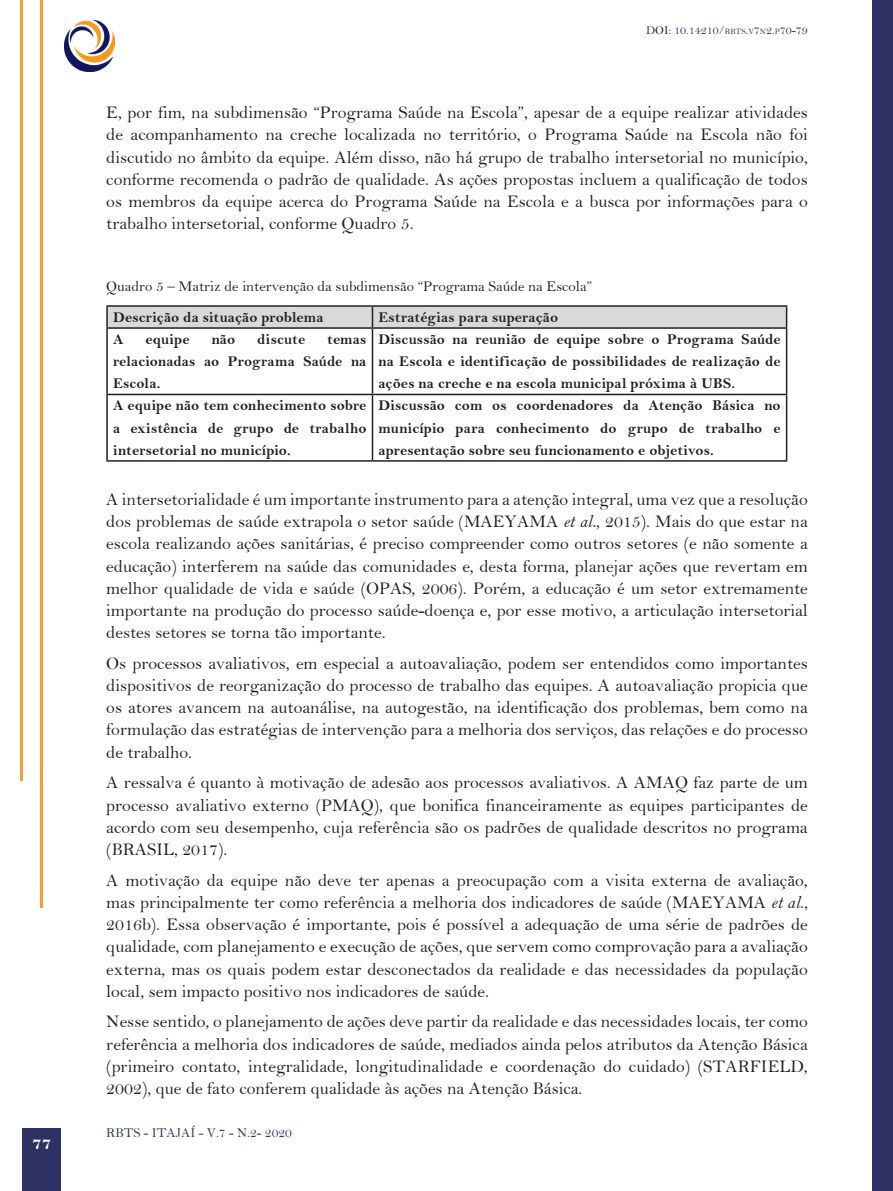
<style>
.page{position:relative;width:893px;height:1191px;background:#fff}
.page>*{position:absolute;margin:0;border:0;box-sizing:border-box;transform-origin:0 0}
.t1{font:18px "Bell MT Bold";color:#fff}
.TEXTO{font:17.85px/22.2px "Bell";color:#231f20;text-align:justify}
.TEXTO-2{font:15px/22.2px "Bell MT Bold";letter-spacing:.005em;color:#231f20;text-align:justify}
.TEXTO-3{font:15px "Bell";color:#231f20}
.t2{font:13.5px "Bell";color:#233d5a}
.t3{font:12px "Bell";color:#2e3163}
.s1{color:#231f20}
.s2{font-size:8.25px}
.s3{font-family:"Bell MT Italic"}
</style>
<div class="page">
<div style="left:23px;top:1128px;width:38px;height:63px;background:#2d3163"></div>
<div style="left:872px;top:0;width:21px;height:1191px;background:#2d3163"></div>
<hr style="left:40px;top:0;width:3px;height:908px;background:#f89d32">
<hr style="left:20px;top:0;width:3px;height:780px;background:#f89d32">
<img style="left:64px;top:20px;width:51px;height:52px">
<hr style="left:106px;top:305px;width:266px;height:2px;background:#231f20">
<hr style="left:106px;top:307px;width:2px;height:20px;background:#231f20">
<hr style="left:372px;top:305px;width:415px;height:2px;background:#231f20">
<div style="left:107px;top:306px;width:680px;height:21px;background:#d9d9d9"></div>
<hr style="left:106px;top:327px;width:266px;height:2px;background:#231f20">
<hr style="left:106px;top:329px;width:2px;height:65px;background:#231f20">
<hr style="left:372px;top:327px;width:415px;height:2px;background:#231f20">
<hr style="left:372px;top:329px;width:1px;height:65px;background:#231f20">
<hr style="left:786px;top:329px;width:1px;height:65px;background:#231f20">
<hr style="left:106px;top:394px;width:266px;height:1px;background:#231f20">
<hr style="left:106px;top:395px;width:2px;height:65px;background:#231f20">
<hr style="left:372px;top:394px;width:415px;height:1px;background:#231f20">
<hr style="left:372px;top:395px;width:1px;height:65px;background:#231f20">
<hr style="left:786px;top:395px;width:1px;height:65px;background:#231f20">
<hr style="left:106px;top:460px;width:266px;height:1px;background:#231f20">
<hr style="left:372px;top:460px;width:415px;height:1px;background:#231f20">
<p class="t1" style="left:32px;top:1132px;width:21px">77</p>
<p class="t3" style="left:646px;top:23px;width:163px">D<span class="s1">OI</span>: 10.14210/<span class="s2">RBTS</span>.<span class="s2">V</span>7<span class="s2">N</span>2.<span class="s2">P</span>70-79</p>
<p class="TEXTO" style="left:106px;top:101px;width:703px">E, por fim, na subdimensão “Programa Saúde na Escola”, apesar de a equipe realizar atividades de acompanhamento na creche localizada no território, o Programa Saúde na Escola não foi discutido no âmbito da equipe. Além disso, não há grupo de trabalho intersetorial no município, conforme recomenda o padrão de qualidade. As ações propostas incluem a qualificação de todos os membros da equipe acerca do Programa Saúde na Escola e a busca por informações para o trabalho intersetorial, conforme Quadro 5.</p>
<p class="TEXTO-3" style="left:106px;top:277px;width:487px">Quadro 5 – Matriz de intervenção da subdimensão “Programa Saúde na Escola”</p>
<p class="TEXTO-2" style="left:113px;top:306px;width:212px">Descrição da situação problema</p>
<p class="TEXTO-2" style="left:378px;top:306px;width:181px">Estratégias para superação</p>
<p class="TEXTO-2" style="left:113px;top:328px;width:12px">A</p>
<p class="TEXTO-2" style="left:146px;top:328px;width:46px">equipe</p>
<p class="TEXTO-2" style="left:212px;top:328px;width:25px">não</p>
<p class="TEXTO-2" style="left:257px;top:328px;width:49px">discute</p>
<p class="TEXTO-2" style="left:113px;top:328px;width:255px;text-indent:214px">temas relacionadas ao Programa Saúde na Escola.</p>
<p class="TEXTO-2" style="left:378px;top:328px;width:404px">Discussão na reunião de equipe sobre o Programa Saúde na Escola e identificação de possibilidades de realização de ações na creche e na escola municipal próxima à UBS.</p>
<p class="TEXTO-2" style="left:113px;top:394px;width:255px">A equipe não tem conhecimento sobre a existência de grupo de trabalho intersetorial no município.</p>
<p class="TEXTO-2" style="left:378px;top:394px;width:404px">Discussão com os coordenadores da Atenção Básica no município para conhecimento do grupo de trabalho e apresentação sobre seu funcionamento e objetivos.</p>
<p class="TEXTO" style="left:106px;top:488px;width:703px">A intersetorialidade é um importante instrumento para a atenção integral, uma vez que a resolução dos problemas de saúde extrapola o setor saúde (MAEYAMA <span class="s3">et al.</span>, 2015). Mais do que estar na escola realizando ações sanitárias, é preciso compreender como outros setores (e não somente a educação) interferem na saúde das comunidades e, desta forma, planejar ações que revertam em melhor qualidade de vida e saúde (OPAS, 2006). Porém, a educação é um setor extremamente importante na produção do processo saúde-doença e, por esse motivo, a articulação intersetorial destes setores se torna tão importante.</p>
<p class="TEXTO" style="left:106px;top:652px;width:703px">Os processos avaliativos, em especial a autoavaliação, podem ser entendidos como importantes dispositivos de reorganização do processo de trabalho das equipes. A autoavaliação propicia que os atores avancem na autoanálise, na autogestão, na identificação dos problemas, bem como na formulação das estratégias de intervenção para a melhoria dos serviços, das relações e do processo de trabalho.</p>
<p class="TEXTO" style="left:106px;top:771px;width:703px">A ressalva é quanto à motivação de adesão aos processos avaliativos. A AMAQ faz parte de um processo avaliativo externo (PMAQ), que bonifica financeiramente as equipes participantes de acordo com seu desempenho, cuja referência são os padrões de qualidade descritos no programa (BRASIL, 2017).</p>
<p class="TEXTO" style="left:106px;top:869px;width:703px">A motivação da equipe não deve ter apenas a preocupação com a visita externa de avaliação, mas principalmente ter como referência a melhoria dos indicadores de saúde (MAEYAMA <span class="s3">et al</span>., 2016b). Essa observação é importante, pois é possível a adequação de uma série de padrões de qualidade, com planejamento e execução de ações, que servem como comprovação para a avaliação externa, mas os quais podem estar desconectados da realidade e das necessidades da população local, sem impacto positivo nos indicadores de saúde.</p>
<p class="TEXTO" style="left:106px;top:1010px;width:703px">Nesse sentido, o planejamento de ações deve partir da realidade e das necessidades locais, ter como referência a melhoria dos indicadores de saúde, mediados ainda pelos atributos da Atenção Básica (primeiro contato, integralidade, longitudinalidade e coordenação do cuidado) (STARFIELD, 2002), que de fato conferem qualidade às ações na Atenção Básica.</p>
<p class="t2" style="left:106px;top:1124px;width:187px">RBTS - ITAJAÍ - V.7 - N.2- 2020</p>
</div>
